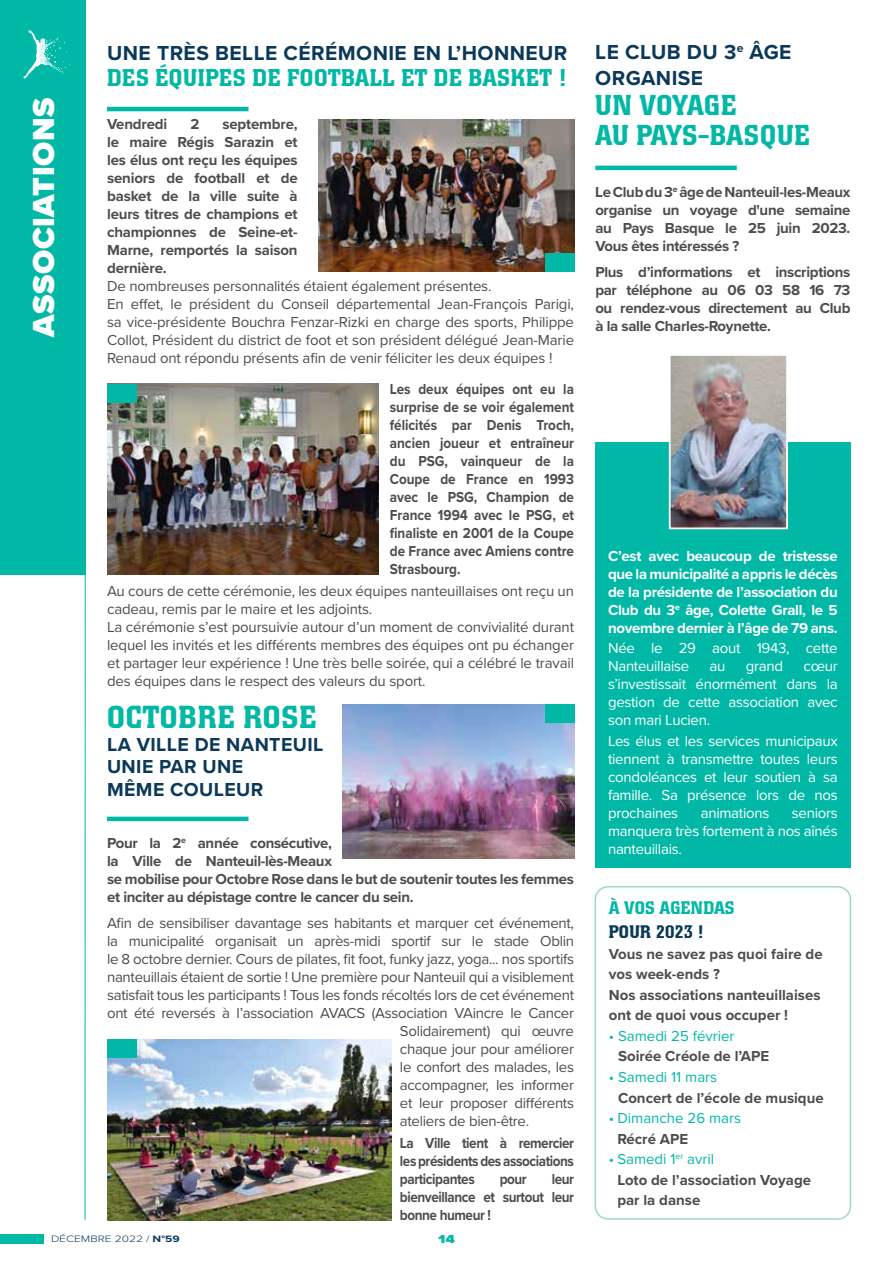
<style>
.page{position:relative;width:893px;height:1263px;background:#fff}
.page>*{position:absolute;margin:0;border:0;box-sizing:border-box;transform-origin:0 0}
.t1{font:900 31.5px "Proxima Nova";letter-spacing:.015em;color:#fff}
.t2{font:500 31.5px "Colossalis";letter-spacing:.03em;color:#00b8a5}
.t3{font:500 28.5px/30px "Colossalis";letter-spacing:.01em;color:#00b8a5}
.t4{font:500 24px "Colossalis";letter-spacing:.01em;color:#00b8a5}
.t5{font:700 21px/25.5px "Proxima Nova";letter-spacing:.02em;color:#0b395a}
.t6{font:700 19.5px/22.5px "Proxima Nova";letter-spacing:.02em;color:#0b395a}
.t7{font:500 18px "Colossalis";letter-spacing:.01em;color:#00b8a5}
.t8{font:500 18px "Colossalis";color:#0b395a}
.t9{font:15px/18px "Proxima Nova";letter-spacing:-.01em;color:#4d4d4f}
.t10{font:700 15px/18px "Proxima Nova";letter-spacing:-.02em;color:#4d4d4f;text-align:justify}
.t11{font:700 15px/18px "Proxima Nova";letter-spacing:-.02em;color:#4d4d4f;text-align:justify;scale:.9 1}
.t12{font:15px/18px "Proxima Nova";letter-spacing:-.02em;color:#fff;text-align:justify}
.t13{font:700 15px/20.5px "Proxima Nova";color:#4d4d4f}
.t14{font:700 15px/18px "Proxima Nova";letter-spacing:-.02em;color:#fff;text-align:justify}
.t15{font:15px "Proxima Nova";color:#00b8a5}
.t16{font:900 12px "Proxima Nova";color:#00b8a5;scale:1.25 1}
.t17{font:300 9.6px "Proxima Nova";color:#0b395a;scale:1.25 1}
.s1{font-weight:700}
.s2{font-weight:400;color:#00b8a5}
</style>
<div class="page">
<hr style="left:85px;top:0;width:1px;height:1220px;background:#00b8a5">
<div style="left:0;top:1234px;width:43px;height:9px;background:#00b8a5"></div>
<div style="left:0;top:0;width:85px;height:574px;background:#00b8a5"></div>
<svg style="left:23px;top:30px;width:47px;height:49px"></svg>
<hr style="left:595px;top:166px;width:142px;height:4px;background:#00b8a5">
<div style="left:595px;top:886px;width:256px;height:334px;border:2px solid #9ed7cd;border-radius:13px"></div>
<hr style="left:107px;top:107px;width:141px;height:4px;background:#00b8a5">
<img style="left:319px;top:119px;width:255px;height:153px">
<div style="left:545px;top:253px;width:29px;height:19px;background:#00b8a5"></div>
<hr style="left:107px;top:817px;width:141px;height:4px;background:#00b8a5">
<img style="left:343px;top:704px;width:231px;height:155px">
<div style="left:545px;top:704px;width:29px;height:19px;background:#00b8a5"></div>
<img style="left:107px;top:384px;width:271px;height:190px">
<div style="left:107px;top:384px;width:29px;height:19px;background:#00b8a5"></div>
<img style="left:107px;top:1039px;width:285px;height:181px">
<div style="left:107px;top:1039px;width:29px;height:19px;background:#00b8a5"></div>
<div style="left:595px;top:442px;width:255px;height:425px;background:#00b8a5"></div>
<img style="left:672px;top:357px;width:113px;height:169px">
<div style="left:669px;top:354px;width:119px;height:175px;border:2px solid #fff"></div>
<h1 class="t1" style="left:20px;top:337px;width:240px;rotate:-90deg">ASSOCIATIONS</h1>
<h3 class="t5" style="left:107px;top:40px;width:462px">UNE TRÈS BELLE CÉRÉMONIE EN L’HONNEUR</h3>
<h3 class="t4" style="left:107px;top:64px;width:460px">DES ÉQUIPES DE FOOTBALL ET DE BASKET !</h3>
<p class="t10" style="left:107px;top:115px;width:62px">Vendredi</p>
<p class="t10" style="left:190px;top:115px;width:10px">2</p>
<p class="t10" style="left:107px;top:115px;width:192px;text-indent:115px">septembre, le maire Régis Sarazin et les élus ont reçu les équipes seniors de football et de basket de la ville suite à leurs titres de champions et championnes de Seine-et-Marne, remportés la saison dernière.</p>
<p class="t9" style="left:107px;top:277px;width:469px">De nombreuses personnalités étaient également présentes.<br>En effet, le président du Conseil départemental Jean-François Parigi, sa vice-présidente Bouchra Fenzar-Rizki en charge des sports, Philippe Collot, Président du district de foot et son président délégué Jean-Marie Renaud ont répondu présents afin de venir féliciter les deux équipes !</p>
<p class="t11" style="left:390px;top:380px;width:206px">Les deux équipes ont eu la surprise de se voir également félicités par Denis Troch, ancien joueur et entraîneur du PSG, vainqueur de la Coupe de France en 1993 avec le PSG, Champion de France 1994 avec le PSG, et finaliste en 2001 de la Coupe de France avec Amiens contre Strasbourg.</p>
<p class="t9" style="left:107px;top:582px;width:468px">Au cours de cette cérémonie, les deux équipes nanteuillaises ont reçu un cadeau, remis par le maire et les adjoints.<br>La cérémonie s’est poursuivie autour d’un moment de convivialité durant lequel les invités et les différents membres des équipes ont pu échanger et partager leur expérience ! Une très belle soirée, qui a célébré le travail des équipes dans le respect des valeurs du sport.</p>
<h1 class="t2" style="left:107px;top:699px;width:211px">OCTOBRE ROSE</h1>
<h3 class="t6" style="left:107px;top:732px;width:218px">LA VILLE DE NANTEUIL<br>UNIE PAR UNE<br>MÊME COULEUR</h3>
<p class="t10" style="left:107px;top:833px;width:468px;text-align:left">Pour la 2<sup>e</sup> année consécutive,<br>la Ville de Nanteuil-lès-Meaux<br>se mobilise pour Octobre Rose dans le but de soutenir toutes les femmes et inciter au dépistage contre le cancer du sein.</p>
<p class="t9" style="left:107px;top:913px;width:468px">Afin de sensibiliser davantage ses habitants et marquer cet événement,</p>
<p class="t9" style="left:107px;top:931px;width:469px">la municipalité organisait un après-midi sportif sur le stade Oblin</p>
<p class="t9" style="left:107px;top:949px;width:468px">le 8 octobre dernier. Cours de pilates, fit foot, funky jazz, yoga... nos sportifs</p>
<p class="t9" style="left:107px;top:967px;width:468px">nanteuillais étaient de sortie ! Une première pour Nanteuil qui a visiblement</p>
<p class="t9" style="left:107px;top:985px;width:468px">satisfait tous les participants ! Tous les fonds récoltés lors de cet événement</p>
<p class="t9" style="left:107px;top:1003px;width:468px">ont été reversés à l’association AVACS (Association VAincre le Cancer</p>
<p class="t9" style="left:400px;top:1021px;width:176px">Solidairement) qui œuvre</p>
<p class="t9" style="left:400px;top:1039px;width:176px">chaque jour pour améliorer</p>
<p class="t9" style="left:400px;top:1057px;width:176px">le confort des malades, les</p>
<p class="t9" style="left:400px;top:1075px;width:176px">accompagner, les informer</p>
<p class="t9" style="left:400px;top:1093px;width:176px">et leur proposer différents</p>
<p class="t9" style="left:400px;top:1111px;width:131px">ateliers de bien-être.</p>
<p class="t11" style="left:400px;top:1134px;width:195px">La Ville tient à remercier les présidents des associations participantes</p>
<p class="t11" style="left:400px;top:1170px;width:195px;text-indent:152px">leur bienveillance et surtout leur bonne humeur !</p>
<p class="t11" style="left:500px;top:1170px;width:32px">pour</p>
<p class="t17" style="left:51px;top:1231px;width:104px">DÉCEMBRE 2022 / <span class="s1">N°59</span></p>
<p class="t16" style="left:438px;top:1230px;width:15px">14</p>
<h3 class="t5" style="left:595px;top:39px;width:198px">LE CLUB DU 3<sup>e</sup> ÂGE<br>ORGANISE</h3>
<h2 class="t3" style="left:595px;top:90px;width:216px">UN VOYAGE<br>AU PAYS-BASQUE</h2>
<p class="t10" style="left:595px;top:182px;width:257px">Le Club du 3<sup>e</sup> âge de Nanteuil-les-Meaux organise un voyage d'une semaine au Pays Basque le 25 juin 2023.<br>Vous êtes intéressés ?</p>
<p class="t10" style="left:595px;top:263px;width:257px">Plus d’informations et inscriptions par téléphone au 06 03 58 16 73 ou rendez-vous directement au Club à la salle Charles-Roynette.</p>
<p class="t14" style="left:608px;top:547px;width:231px">C’est avec beaucoup de tristesse que la municipalité a appris le décès de la présidente de l’association du Club du 3<sup>e</sup> âge, Colette Grall, le 5 novembre dernier à l’âge de 79 ans.</p>
<p class="t12" style="left:608px;top:639px;width:231px">Née le 29 aout 1943, cette<br>Nanteuillaise</p>
<p class="t12" style="left:710px;top:657px;width:17px">au</p>
<p class="t12" style="left:746px;top:657px;width:39px">grand</p>
<p class="t12" style="left:608px;top:657px;width:231px;text-indent:195px">cœur s’investissait énormément dans la gestion de cette association avec son mari Lucien.</p>
<p class="t12" style="left:608px;top:731px;width:231px">Les élus et les services municipaux tiennent à transmettre toutes leurs condoléances et leur soutien à sa famille. Sa présence lors de nos prochaines</p>
<p class="t12" style="left:608px;top:803px;width:231px;text-indent:184px">seniors manquera très fortement à nos aînés nanteuillais.</p>
<p class="t12" style="left:701px;top:803px;width:70px">animations</p>
<p class="t7" style="left:609px;top:897px;width:127px">À VOS AGENDAS</p>
<p class="t8" style="left:609px;top:921px;width:96px">POUR 2023 !</p>
<p class="t13" style="left:609px;top:943px;width:215px">Vous ne savez pas quoi faire de vos week-ends ?<br>Nos associations nanteuillaises ont de quoi vous occuper !</p>
<p class="t15" style="left:609px;top:1025px;width:127px">• Samedi 25 février</p>
<p class="t13" style="left:618px;top:1046px;width:153px">Soirée Créole de l’APE</p>
<p class="t15" style="left:609px;top:1066px;width:110px">• Samedi 11 mars</p>
<p class="t13" style="left:618px;top:1087px;width:207px">Concert de l’école de musique</p>
<p class="t15" style="left:609px;top:1107px;width:134px">• Dimanche 26 mars</p>
<p class="t13" style="left:617px;top:1128px;width:72px">Récré APE</p>
<p class="t13" style="left:617px;top:1148px;width:195px;text-indent:-8px"><span class="s2">• Samedi 1</span><sup>er</sup> <span class="s2">avril<br></span>Loto de l’association Voyage par la danse</p>
</div>
